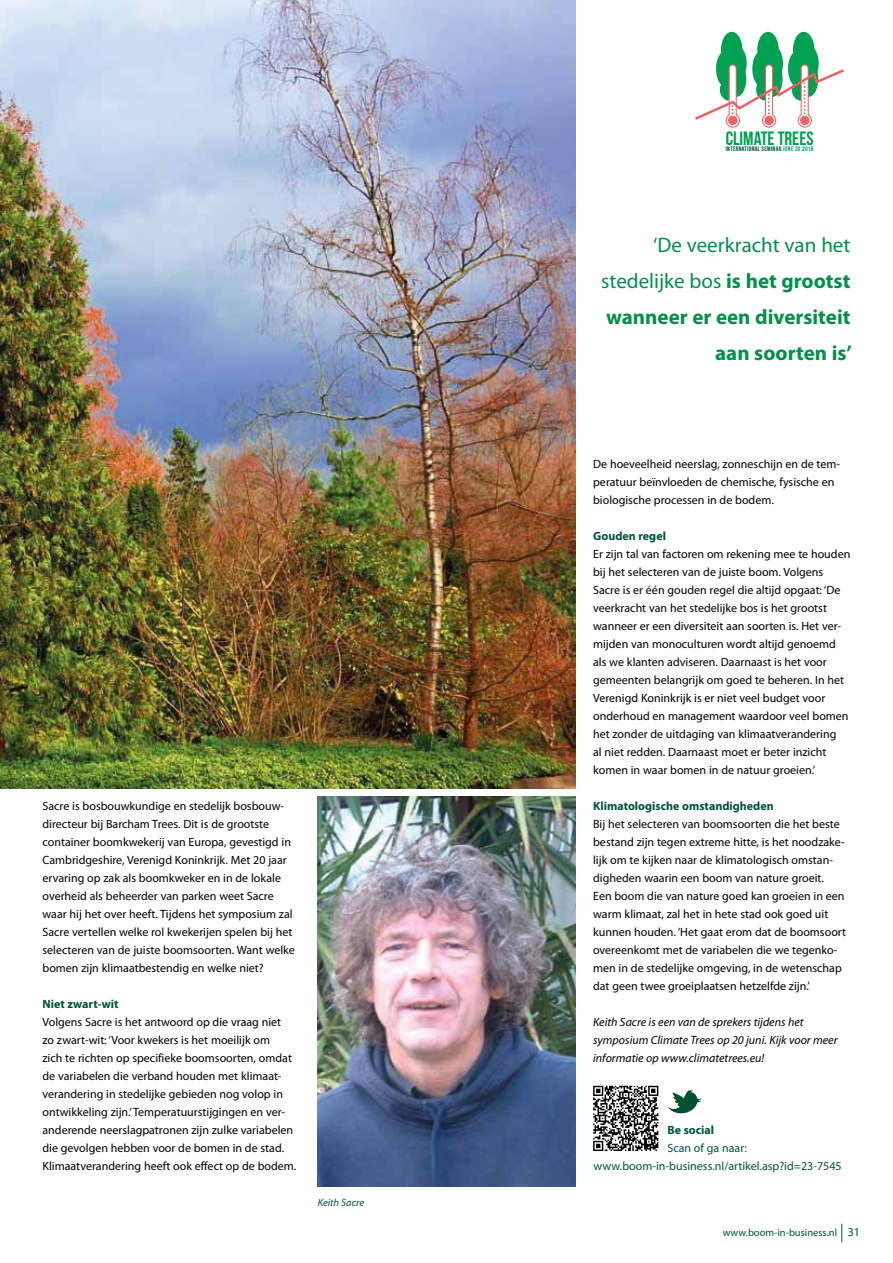
<style>
.page{position:relative;width:893px;height:1263px;background:#fff}
.page>*{position:absolute;margin:0;border:0;box-sizing:border-box;transform-origin:0 0}
.t1{font:700 21px/36px "Myriad Pro";color:#00904a;text-align:right}
.t2{font:19.2px "Bebas Neue";color:#00a151}
.t3{font:12px/18px "Myriad Pro";color:#000}
.t4{font:italic 12px/18px "Myriad Pro";color:#000}
.t5{font:700 12px "Myriad Pro";color:#00533d}
.t6{font:12px/18px "Myriad Pro";color:#00533d}
.t7{font:10.5px "Myriad Pro";color:#00533d}
.t8{font:italic 10.5px "Myriad Pro";color:#00533d}
.t9{font:6.6px "Bebas Neue";letter-spacing:.05em;color:#004f2e}
.s1{color:#00a151}
.s2{font-weight:400}
.s3{font-size:12px}
</style>
<div class="page">
<svg style="left:841px;top:1223px;width:1px;height:19px"></svg>
<img style="left:0;top:0;width:575px;height:788px">
<img style="left:318px;top:797px;width:257px;height:389px">
<div style="left:725px;top:45px;width:22px;height:36px;background:#00a151;border-radius:50%"></div>
<div style="left:721px;top:32px;width:21px;height:36px;background:#00a151;border-radius:50%"></div>
<div style="left:716px;top:51px;width:19px;height:36px;background:#00a151;border-radius:50%"></div>
<div style="left:761px;top:45px;width:22px;height:36px;background:#00a151;border-radius:50%"></div>
<div style="left:757px;top:32px;width:22px;height:36px;background:#00a151;border-radius:50%"></div>
<div style="left:752px;top:51px;width:20px;height:36px;background:#00a151;border-radius:50%"></div>
<div style="left:797px;top:45px;width:22px;height:36px;background:#00a151;border-radius:50%"></div>
<div style="left:793px;top:32px;width:21px;height:36px;background:#00a151;border-radius:50%"></div>
<div style="left:788px;top:51px;width:19px;height:36px;background:#00a151;border-radius:50%"></div>
<svg style="left:695px;top:64px;width:149px;height:64px"></svg>
<svg style="left:593px;top:1086px;width:65px;height:65px"></svg>
<svg style="left:667px;top:1090px;width:34px;height:23px"></svg>
<p class="t3" style="left:43px;top:797px;width:254px">Sacre is bosbouwkundige en stedelijk bosbouw&shy;directeur bij Barcham Trees. Dit is de grootste container boomkwekerij van Europa, gevestigd in Cambridgeshire, Verenigd Koninkrijk. Met 20 jaar ervaring op zak als boomkweker en in de lokale overheid als beheerder van parken weet Sacre waar hij het over heeft. Tijdens het symposium zal Sacre vertellen welke rol kwekerijen spelen bij het selecteren van de juiste boomsoorten. Want welke bomen zijn klimaatbestendig en welke niet?</p>
<p class="t5" style="left:43px;top:996px;width:77px">Niet zwart-wit</p>
<p class="t3" style="left:43px;top:1013px;width:255px">Volgens Sacre is het antwoord op die vraag niet<br>zo zwart-wit: ‘Voor kwekers is het moeilijk om<br>zich te richten op specifieke boomsoorten, omdat de variabelen die verband houden met klimaat&shy;verandering in stedelijke gebieden nog volop in ontwikkeling zijn.’ Temperatuurstijgingen en ver&shy;anderende neerslagpatronen zijn zulke variabelen die gevolgen hebben voor de bomen in de stad.<br>Klimaatverandering heeft ook effect op de bodem.</p>
<p class="t8" style="left:318px;top:1196px;width:48px">Keith Sacre</p>
<h2 class="t2" style="left:726px;top:128px;width:89px">CLIMATE TREES</h2>
<p class="t9" style="left:726px;top:146px;width:89px">INTERNATIONAL SEMINAR <span class="s1">JUNE 20 2018</span></p>
<h1 class="t1" style="left:601px;top:226px;width:252px"><span class="s2">‘De veerkracht van het stedelijke bos</span> is het grootst wanneer er een diversiteit aan soorten is’</h1>
<p class="t3" style="left:593px;top:455px;width:249px">De hoeveelheid neerslag, zonneschijn en de tem&shy;peratuur beïnvloeden de chemische, fysische en biologische processen in de bodem.</p>
<p class="t5" style="left:593px;top:528px;width:74px">Gouden regel</p>
<p class="t3" style="left:593px;top:545px;width:259px">Er zijn tal van factoren om rekening mee te houden bij het selecteren van de juiste boom. Volgens Sacre is er één gouden regel die altijd opgaat: ‘De veerkracht van het stedelijke bos is het grootst wanneer er een diversiteit aan soorten is. Het ver&shy;mijden van monoculturen wordt altijd genoemd als we klanten adviseren. Daarnaast is het voor gemeenten belangrijk om goed te beheren. In het Verenigd Koninkrijk is er niet veel budget voor onderhoud en management waardoor veel bomen het zonder de uitdaging van klimaatverandering<br>al niet redden. Daarnaast moet er beter inzicht komen in waar bomen in de natuur groeien.’</p>
<p class="t5" style="left:593px;top:798px;width:182px">Klimatologische omstandigheden</p>
<p class="t3" style="left:593px;top:815px;width:254px">Bij het selecteren van boomsoorten die het beste bestand zijn tegen extreme hitte, is het noodzake&shy;lijk om te kijken naar de klimatologisch omstan&shy;digheden waarin een boom van nature groeit.<br>Een boom die van nature goed kan groeien in een warm klimaat, zal het in hete stad ook goed uit kunnen houden. ‘Het gaat erom dat de boomsoort overeenkomt met de variabelen die we tegenko&shy;men in de stedelijke omgeving, in de wetenschap dat geen twee groeiplaatsen hetzelfde zijn.’</p>
<p class="t4" style="left:593px;top:1013px;width:246px">Keith Sacre is een van de sprekers tijdens het symposium Climate Trees op 20 juni. Kijk voor meer informatie op www.climatetrees.eu!</p>
<p class="t5" style="left:667px;top:1122px;width:48px">Be social</p>
<p class="t6" style="left:594px;top:1139px;width:249px;text-indent:74px">Scan of ga naar: www.boom-in-business.nl/artikel.asp?id=23-7545</p>
<p class="t7" style="left:723px;top:1226px;width:139px">www.boom-in-business.nl <span class="s3">31</span></p>
</div>
